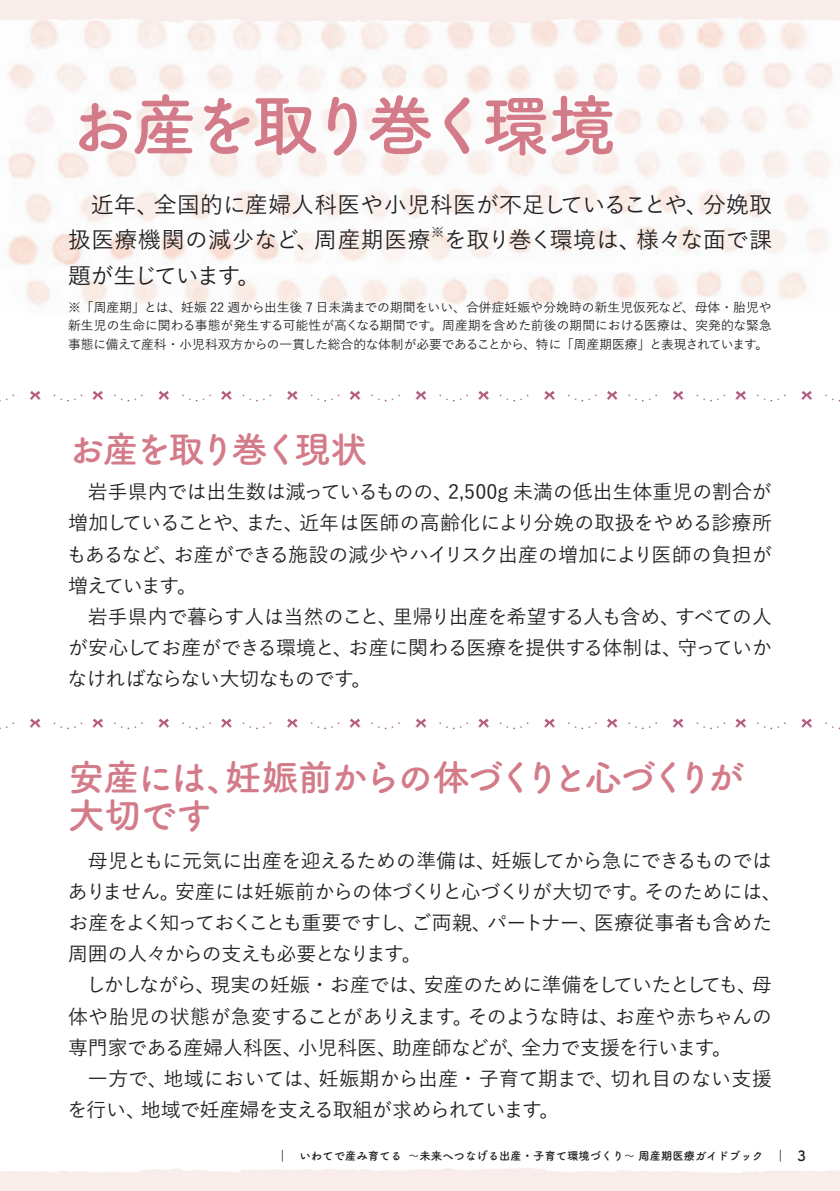
<style>
.page{position:relative;width:840px;height:1191px;background:#fff}
.page>*{position:absolute;margin:0;border:0;box-sizing:border-box;transform-origin:0 0}
.t1{font:700 68px "Tsuku A Rd Gothic";letter-spacing:-.145em;color:#d47b89}
.t2{font:700 36.8px/38.2px "Tsuku A Rd Gothic";letter-spacing:-.095em;color:#d47b89}
.t3{font:700 36.8px "Tsuku A Rd Gothic";letter-spacing:-.135em;color:#d47b89}
.t4{font:500 22.6px/35.4px "Yu Go";letter-spacing:.015em;color:#231f20}
.t5{font:500 22.6px "Yu Go";letter-spacing:-.005em;color:#231f20}
.t6{font:500 22.6px "Yu Go";letter-spacing:-.075em;color:#231f20}
.t7{font:500 19.8px/31.2px "Yu Go";letter-spacing:-.02em;color:#231f20;text-align:justify}
.t8{font:500 13.2px "Yu Go";color:#231f20}
.t9{font:500 12.8px/18.4px "Yu Go";letter-spacing:-.02em;color:#231f20;text-align:justify}
.t10{font:700 11.4px "Tsuku A Rd Gothic";color:#231f20}
.s1{font-size:14.2px}
</style>
<div class="page">
<img style="left:7px;top:24px;width:341px;height:282px">
<img style="left:348px;top:24px;width:354px;height:282px">
<img style="left:702px;top:24px;width:131px;height:275px">
<svg style="left:54px;top:394px;width:28px;height:7px"></svg>
<svg style="left:29px;top:391px;width:12px;height:9px"></svg>
<svg style="left:114px;top:394px;width:29px;height:7px"></svg>
<svg style="left:182px;top:394px;width:29px;height:7px"></svg>
<svg style="left:158px;top:391px;width:11px;height:9px"></svg>
<svg style="left:92px;top:391px;width:12px;height:9px"></svg>
<svg style="left:242px;top:394px;width:29px;height:7px"></svg>
<svg style="left:310px;top:394px;width:29px;height:7px"></svg>
<svg style="left:287px;top:391px;width:11px;height:9px"></svg>
<svg style="left:221px;top:391px;width:11px;height:9px"></svg>
<svg style="left:371px;top:394px;width:28px;height:7px"></svg>
<svg style="left:439px;top:394px;width:29px;height:7px"></svg>
<svg style="left:415px;top:391px;width:11px;height:9px"></svg>
<svg style="left:349px;top:391px;width:11px;height:9px"></svg>
<svg style="left:499px;top:394px;width:29px;height:7px"></svg>
<svg style="left:568px;top:394px;width:28px;height:7px"></svg>
<svg style="left:544px;top:391px;width:11px;height:9px"></svg>
<svg style="left:478px;top:391px;width:11px;height:9px"></svg>
<svg style="left:628px;top:394px;width:28px;height:7px"></svg>
<svg style="left:696px;top:394px;width:28px;height:7px"></svg>
<svg style="left:672px;top:391px;width:11px;height:9px"></svg>
<svg style="left:606px;top:391px;width:11px;height:9px"></svg>
<svg style="left:757px;top:394px;width:28px;height:7px"></svg>
<svg style="left:825px;top:394px;width:14px;height:7px"></svg>
<svg style="left:801px;top:391px;width:11px;height:9px"></svg>
<svg style="left:735px;top:391px;width:11px;height:9px"></svg>
<svg style="left:54px;top:722px;width:28px;height:7px"></svg>
<svg style="left:29px;top:718px;width:12px;height:10px"></svg>
<svg style="left:114px;top:722px;width:29px;height:7px"></svg>
<svg style="left:182px;top:722px;width:29px;height:7px"></svg>
<svg style="left:158px;top:718px;width:11px;height:10px"></svg>
<svg style="left:92px;top:718px;width:12px;height:10px"></svg>
<svg style="left:242px;top:722px;width:29px;height:7px"></svg>
<svg style="left:310px;top:722px;width:29px;height:7px"></svg>
<svg style="left:286px;top:718px;width:12px;height:10px"></svg>
<svg style="left:220px;top:718px;width:12px;height:10px"></svg>
<svg style="left:371px;top:722px;width:28px;height:7px"></svg>
<svg style="left:439px;top:722px;width:29px;height:7px"></svg>
<svg style="left:415px;top:718px;width:11px;height:10px"></svg>
<svg style="left:349px;top:718px;width:11px;height:10px"></svg>
<svg style="left:499px;top:722px;width:29px;height:7px"></svg>
<svg style="left:568px;top:722px;width:28px;height:7px"></svg>
<svg style="left:544px;top:718px;width:11px;height:10px"></svg>
<svg style="left:478px;top:718px;width:11px;height:10px"></svg>
<svg style="left:628px;top:722px;width:28px;height:7px"></svg>
<svg style="left:696px;top:722px;width:28px;height:7px"></svg>
<svg style="left:672px;top:718px;width:11px;height:10px"></svg>
<svg style="left:606px;top:718px;width:11px;height:10px"></svg>
<svg style="left:757px;top:722px;width:28px;height:7px"></svg>
<svg style="left:801px;top:718px;width:11px;height:10px"></svg>
<svg style="left:735px;top:718px;width:11px;height:10px"></svg>
<svg style="left:0;top:0;width:840px;height:24px"></svg>
<svg style="left:0;top:1168px;width:840px;height:23px"></svg>
<h1 class="t1" style="left:68px;top:72px;width:550px">お産を取り巻く環境</h1>
<p class="t4" style="left:68px;top:184px;width:704px;text-indent:23px">近年、全国的に産婦人科医や小児科医が不足していることや、分娩取扱医療機関の減少など、周産期医療</p>
<p class="t8" style="left:431px;top:220px;width:15px">※</p>
<p class="t5" style="left:444px;top:219px;width:329px">を取り巻く環境は、様々な面で課</p>
<p class="t6" style="left:68px;top:254px;width:193px">題が生じています。</p>
<p class="t9" style="left:68px;top:296px;width:704px">※「周産期」とは、妊娠 22 週から出生後 7 日未満までの期間をいい、合併症妊娠や分娩時の新生児仮死など、母体・胎児や新生児の生命に関わる事態が発生する可能性が高くなる期間です。周産期を含めた前後の期間における医療は、突発的な緊急事態に備えて産科・小児科双方からの一貫した総合的な体制が必要であることから、特に「周産期医療」と表現されています。</p>
<h2 class="t3" style="left:68px;top:421px;width:300px">お産を取り巻く現状</h2>
<p class="t7" style="left:67px;top:474px;width:706px;text-indent:21px">岩手県内では出生数は減っているものの、2,500g 未満の低出生体重児の割合が増加していることや、また、近年は医師の高齢化により分娩の取扱をやめる診療所もあるなど、お産ができる施設の減少やハイリスク出産の増加により医師の負担が増えています。</p>
<p class="t7" style="left:67px;top:598px;width:705px;text-indent:20px">岩手県内で暮らす人は当然のこと、里帰り出産を希望する人も含め、すべての人が安心してお産ができる環境と、お産に関わる医療を提供する体制は、守っていかなければならない大切なものです。</p>
<h2 class="t2" style="left:68px;top:756px;width:677px">安産には、妊娠前からの体づくりと心づくりが大切です</h2>
<p class="t7" style="left:68px;top:842px;width:715px;text-align:left;text-indent:20px">母児ともに元気に出産を迎えるための準備は、妊娠してから急にできるものではありません。安産には妊娠前からの体づくりと心づくりが大切です。そのためには、お産をよく知っておくことも重要ですし、ご両親、パートナー、医療従事者も含めた周囲の人々からの支えも必要となります。</p>
<p class="t7" style="left:68px;top:967px;width:705px;text-indent:18px">しかしながら、現実の妊娠・お産では、安産のために準備をしていたとしても、母体や胎児の状態が急変することがありえます。そのような時は、お産や赤ちゃんの専門家である産婦人科医、小児科医、助産師などが、全力で支援を行います。</p>
<p class="t7" style="left:67px;top:1060px;width:705px;text-indent:21px">一方で、地域においては、妊娠期から出産・子育て期まで、切れ目のない支援を行い、地域で妊産婦を支える取組が求められています。</p>
<p class="t10" style="left:277px;top:1146px;width:530px">｜　いわてで産み育てる ～未来へつなげる出産・子育て環境づくり～ 周産期医療ガイドブック　｜　<span class="s1">3</span></p>
</div>
